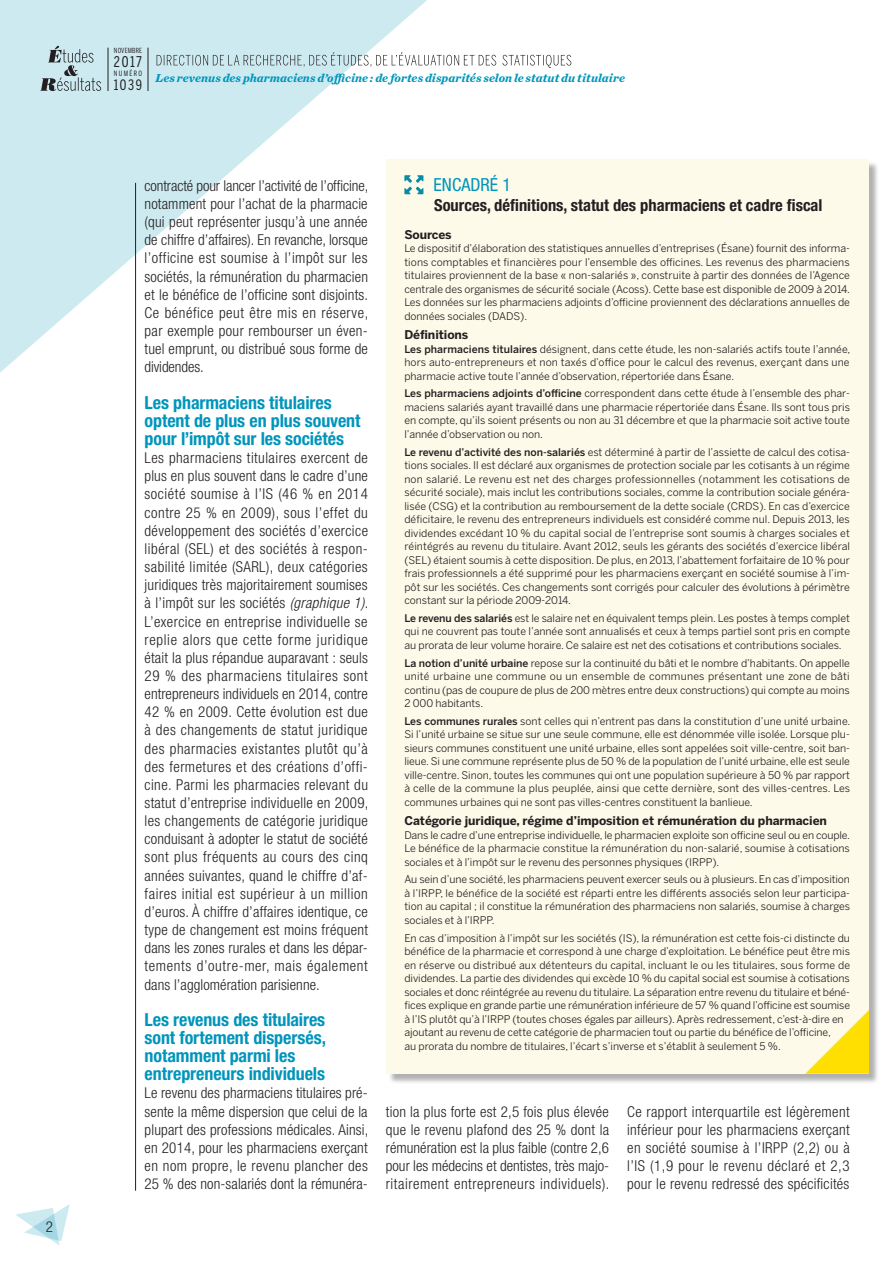
<style>
.page{position:relative;width:893px;height:1263px;background:#fff}
.page>*{position:absolute;margin:0;border:0;box-sizing:border-box;transform-origin:0 0}
.TXT_-_inter{font:700 condensed 18px/18.1px "Helvetica Neue LT Std";letter-spacing:-.005em;color:#0095bb}
.HORS-TXT_-_entrée{font:condensed 18px "Helvetica Neue LT Std";color:#0095bb}
.HORS-TXT_-_titre{font:700 condensed 16.5px "Helvetica Neue LT Std";color:#231f20}
.TXT{font:300 condensed 15px/18.1px "Helvetica Neue LT Std";letter-spacing:.02em;color:#231f20;text-align:justify}
.t1{font:14.7px "Benton Sans Comp";color:#231f20}
.t2{font:14.25px "Benton Sans Comp";color:#231f20}
.ENCADRE_-_inter{font:700 12px "Benton Sans";letter-spacing:-.005em;color:#231f20}
.TITRE_COURANT_-_Titr{font:italic 700 12px "Chronicle Text G1";letter-spacing:.005em;color:#0095bb}
.ENCADRE_-_txt{font:10.5px/13.5px "Benton Sans";letter-spacing:-.005em;color:#231f20;text-align:justify}
.t3{font:7.2px "Benton Sans Comp";letter-spacing:.18em;color:#231f20}
.TITRE_COURANT_-_mois{font:7.05px "Benton Sans Comp";letter-spacing:.03em;color:#231f20}
.s1{font-style:italic}
.s2{font-weight:500}
</style>
<div class="page">
<svg style="left:0;top:0;width:427px;height:391px"></svg>
<svg style="left:15px;top:1204px;width:55px;height:41px"></svg>
<hr style="left:108px;top:48px;width:1px;height:43px;background:#231f20">
<hr style="left:148px;top:48px;width:1px;height:43px;background:#231f20">
<svg style="left:157px;top:52px;width:414px;height:16px"></svg>
<svg style="left:40px;top:46px;width:61px;height:45px;background:#acc3c9"></svg>
<hr style="left:135px;top:183px;width:1px;height:1008px;background:#231f20">
<div style="left:388px;top:161px;width:492px;height:923px;background:#231f20;opacity:.35"></div>
<div style="left:386px;top:159px;width:483px;height:915px;background:#fdfaea"></div>
<svg style="left:404px;top:175px;width:19px;height:19px"></svg>
<svg style="left:805px;top:1010px;width:64px;height:64px"></svg>
<h3 class="TXT" style="left:46px;top:1218px;width:9px">2</h3>
<p class="TITRE_COURANT_-_mois" style="left:114px;top:47px;width:30px">NOVEMBRE</p>
<p class="t1" style="left:114px;top:53px;width:30px">2017</p>
<p class="t3" style="left:114px;top:70px;width:30px">NUMÉRO</p>
<p class="t2" style="left:114px;top:77px;width:30px">1039</p>
<p class="TITRE_COURANT_-_Titr" style="left:156px;top:68px;width:471px">Les revenus des pharmaciens d’officine : de fortes disparités selon le statut du titulaire</p>
<p class="TXT" style="left:145px;top:176px;width:225px">contracté pour lancer l’activité de l’officine, notamment pour l’achat de la pharmacie (qui peut représenter jusqu’à une année de chiffre d’affaires). En revanche, lorsque l’officine est soumise à l’impôt sur les sociétés, la rémunération du pharmacien et le bénéfice de l’officine sont disjoints.<br>Ce bénéfice peut être mis en réserve, par exemple pour rembourser un éven&shy;tuel emprunt, ou distribué sous forme de dividendes.</p>
<p class="TXT_-_inter" style="left:145px;top:393px;width:217px">Les pharmaciens titulaires optent de plus en plus souvent pour l’impôt sur les sociétés</p>
<p class="TXT" style="left:145px;top:449px;width:225px">Les pharmaciens titulaires exercent de plus en plus souvent dans le cadre d’une société soumise à l’IS (46 % en 2014 contre 25 % en 2009), sous l’effet du développement des sociétés d’exercice libéral (SEL) et des sociétés à respon&shy;sabilité limitée (SARL), deux catégories juridiques très majoritairement soumises à l’impôt sur les sociétés <span class="s1">(graphique 1)</span>.<br>L’exercice en entreprise individuelle se replie alors que cette forme juridique était la plus répandue auparavant : seuls 29 % des pharmaciens titulaires sont entrepreneurs individuels en 2014, contre 42 % en 2009. Cette évolution est due à des changements de statut juridique des pharmacies existantes plutôt qu’à des fermetures et des créations d’offi&shy;cine. Parmi les pharmacies relevant du statut d’entreprise individuelle en 2009, les changements de catégorie juridique conduisant à adopter le statut de société sont plus fréquents au cours des cinq années suivantes, quand le chiffre d’af&shy;faires initial est supérieur à un million d’euros. À chiffre d’affaires identique, ce type de changement est moins fréquent dans les zones rurales et dans les dépar&shy;tements d’outre-mer, mais également dans l’agglomération parisienne.</p>
<p class="TXT_-_inter" style="left:145px;top:1010px;width:183px">Les revenus des titulaires sont fortement dispersés, notamment parmi les entrepreneurs individuels</p>
<p class="TXT" style="left:145px;top:1084px;width:225px">Le revenu des pharmaciens titulaires pré&shy;sente la même dispersion que celui de la plupart des professions médicales. Ainsi, en 2014, pour les pharmaciens exerçant en nom propre, le revenu plancher des 25 % des non-salariés dont la rémunéra-</p>
<p class="HORS-TXT_-_entrée" style="left:434px;top:174px;width:79px">ENCADRÉ 1</p>
<p class="HORS-TXT_-_titre" style="left:434px;top:195px;width:390px">Sources, définitions, statut des pharmaciens et cadre fiscal</p>
<p class="ENCADRE_-_inter" style="left:404px;top:227px;width:49px">Sources</p>
<p class="ENCADRE_-_txt" style="left:404px;top:242px;width:447px">Le dispositif d’élaboration des statistiques annuelles d’entreprises (Ésane) fournit des informa&shy;tions comptables et financières pour l’ensemble des officines. Les revenus des pharmaciens titulaires proviennent de la base « non-salariés », construite à partir des données de l’Agence centrale des organismes de sécurité sociale (Acoss). Cette base est disponible de 2009 à 2014.<br>Les données sur les pharmaciens adjoints d’officine proviennent des déclarations annuelles de données sociales (DADS).</p>
<p class="ENCADRE_-_inter" style="left:404px;top:328px;width:65px">Définitions</p>
<p class="ENCADRE_-_txt" style="left:404px;top:342px;width:447px"><span class="s2">Les pharmaciens titulaires</span> désignent, dans cette étude, les non-salariés actifs toute l’année, hors auto-entrepreneurs et non taxés d’office pour le calcul des revenus, exerçant dans une pharmacie active toute l’année d’observation, répertoriée dans Ésane.</p>
<p class="ENCADRE_-_txt" style="left:404px;top:387px;width:447px"><span class="s2">Les pharmaciens adjoints d’officine</span> correspondent dans cette étude à l’ensemble des phar&shy;maciens salariés ayant travaillé dans une pharmacie répertoriée dans Ésane. Ils sont tous pris en compte, qu’ils soient présents ou non au 31 décembre et que la pharmacie soit active toute l’année d’observation ou non.</p>
<p class="ENCADRE_-_txt" style="left:404px;top:445px;width:447px"><span class="s2">Le revenu d’activité des non-salariés</span> est déterminé à partir de l’assiette de calcul des cotisa&shy;tions sociales. Il est déclaré aux organismes de protection sociale par les cotisants à un régime non salarié. Le revenu est net des charges professionnelles (notamment les cotisations de sécurité sociale), mais inclut les contributions sociales, comme la contribution sociale généra&shy;lisée (CSG) et la contribution au remboursement de la dette sociale (CRDS). En cas d’exercice déficitaire, le revenu des entrepreneurs individuels est considéré comme nul. Depuis 2013, les dividendes excédant 10 % du capital social de l’entreprise sont soumis à charges sociales et réintégrés au revenu du titulaire. Avant 2012, seuls les gérants des sociétés d’exercice libéral (SEL) étaient soumis à cette disposition. De plus, en 2013, l’abattement forfaitaire de 10 % pour frais professionnels a été supprimé pour les pharmaciens exerçant en société soumise à l’im&shy;pôt sur les sociétés. Ces changements sont corrigés pour calculer des évolutions à périmètre constant sur la période 2009-2014.</p>
<p class="ENCADRE_-_txt" style="left:404px;top:611px;width:447px"><span class="s2">Le revenu des salariés</span> est le salaire net en équivalent temps plein. Les postes à temps complet qui ne couvrent pas toute l’année sont annualisés et ceux à temps partiel sont pris en compte au prorata de leur volume horaire. Ce salaire est net des cotisations et contributions sociales.</p>
<p class="ENCADRE_-_txt" style="left:404px;top:656px;width:447px"><span class="s2">La notion d’unité urbaine</span> repose sur la continuité du bâti et le nombre d’habitants. On appelle unité urbaine une commune ou un ensemble de communes présentant une zone de bâti continu (pas de coupure de plus de 200 mètres entre deux constructions) qui compte au moins 2 000 habitants.</p>
<p class="ENCADRE_-_txt" style="left:404px;top:714px;width:447px"><span class="s2">Les communes rurales</span> sont celles qui n’entrent pas dans la constitution d’une unité urbaine.<br>Si l’unité urbaine se situe sur une seule commune, elle est dénommée ville isolée. Lorsque plu&shy;sieurs communes constituent une unité urbaine, elles sont appelées soit ville-centre, soit ban&shy;lieue. Si une commune représente plus de 50 % de la population de l’unité urbaine, elle est seule ville-centre. Sinon, toutes les communes qui ont une population supérieure à 50 % par rapport à celle de la commune la plus peuplée, ainsi que cette dernière, sont des villes-centres. Les communes urbaines qui ne sont pas villes-centres constituent la banlieue.</p>
<p class="ENCADRE_-_inter" style="left:404px;top:814px;width:424px">Catégorie juridique, régime d’imposition et rémunération du pharmacien</p>
<p class="ENCADRE_-_txt" style="left:404px;top:828px;width:447px">Dans le cadre d’une entreprise individuelle, le pharmacien exploite son officine seul ou en couple.<br>Le bénéfice de la pharmacie constitue la rémunération du non-salarié, soumise à cotisations sociales et à l’impôt sur le revenu des personnes physiques (IRPP).</p>
<p class="ENCADRE_-_txt" style="left:404px;top:873px;width:447px">Au sein d’une société, les pharmaciens peuvent exercer seuls ou à plusieurs. En cas d’imposition à l’IRPP, le bénéfice de la société est réparti entre les différents associés selon leur participa&shy;tion au capital ; il constitue la rémunération des pharmaciens non salariés, soumise à charges sociales et à l’IRPP.</p>
<p class="ENCADRE_-_txt" style="left:404px;top:931px;width:447px;text-align:left">En cas d’imposition à l’impôt sur les sociétés (IS), la rémunération est cette fois-ci distincte du bénéfice de la pharmacie et correspond à une charge d’exploitation. Le bénéfice peut être mis en réserve ou distribué aux détenteurs du capital, incluant le ou les titulaires, sous forme de dividendes. La partie des dividendes qui excède 10 % du capital social est soumise à cotisations sociales et donc réintégrée au revenu du titulaire. La séparation entre revenu du titulaire et béné&shy;fices explique en grande partie une rémunération inférieure de 57 % quand l’officine est soumise à l’IS plutôt qu’à l’IRPP (toutes choses égales par ailleurs). Après redressement, c’est-à-dire en ajoutant au revenu de cette catégorie de pharmacien tout ou partie du bénéfice de l’officine,<br>au prorata du nombre de titulaires, l’écart s’inverse et s’établit à seulement 5 %.</p>
<p class="TXT" style="left:386px;top:1102px;width:225px">tion la plus forte est 2,5 fois plus élevée que le revenu plafond des 25 % dont la rémunération est la plus faible (contre 2,6 pour les médecins et dentistes, très majo&shy;ritairement entrepreneurs individuels).</p>
<p class="TXT" style="left:627px;top:1102px;width:224px">Ce rapport interquartile est légèrement inférieur pour les pharmaciens exerçant en société soumise à l’IRPP (2,2) ou à l’IS (1,9 pour le revenu déclaré et 2,3 pour le revenu redressé des spécificités</p>
</div>
